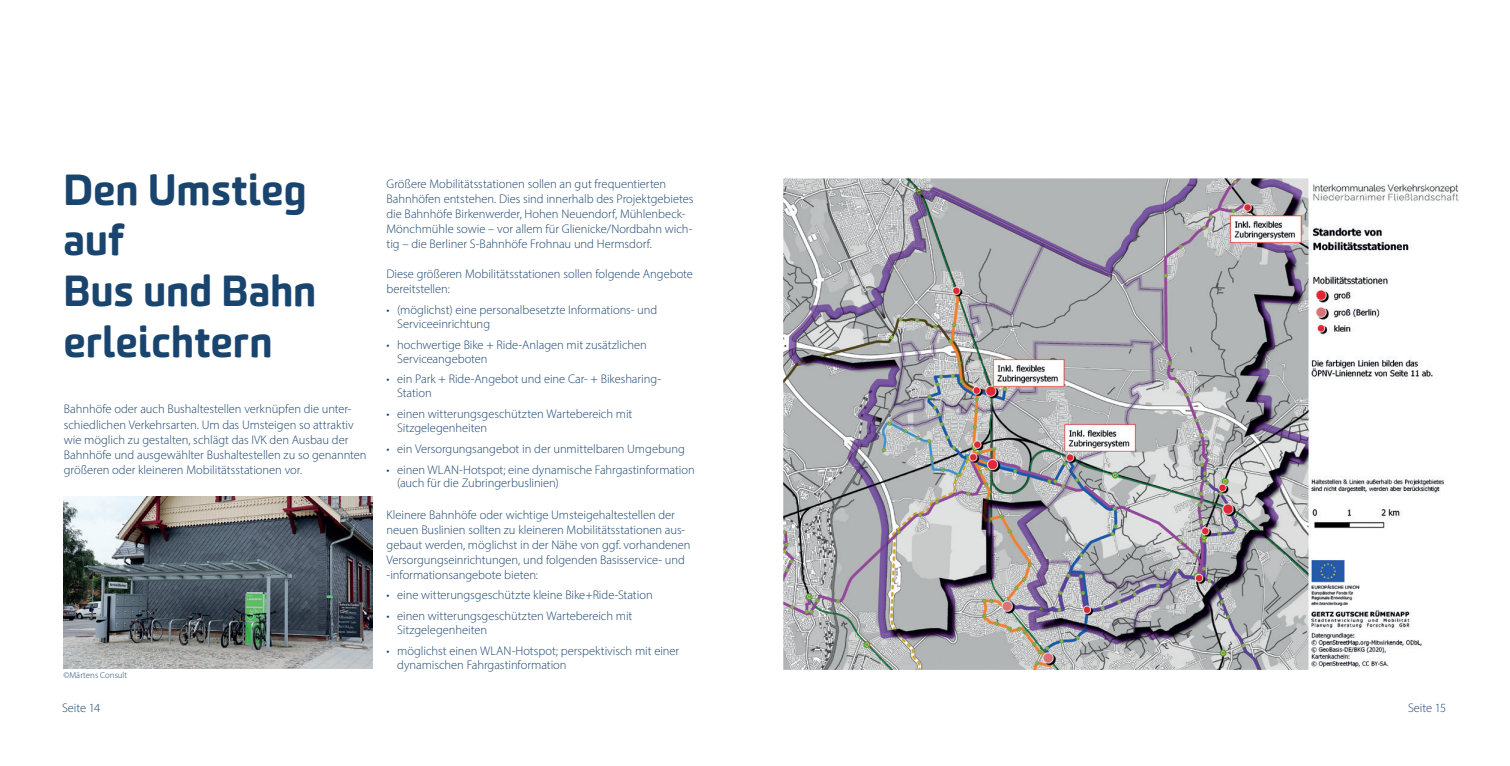
<style>
.page{position:relative;width:1510px;height:766px;background:#fff}
.page>*{position:absolute;margin:0;border:0;box-sizing:border-box;transform-origin:0 0}
.t1{font:900 42.25px/50.8px "Sommet Rounded";letter-spacing:-.005em;color:#19446e}
.t2{font:300 12.5px/15px "Myriad Pro";letter-spacing:-.005em;color:#19446e}
.t3{font:300 8.75px "Myriad Pro";letter-spacing:.005em;color:#19446e}
</style>
<div class="page">
<img style="left:783px;top:178px;width:676px;height:491px">
<img style="left:64px;top:496px;width:308px;height:172px">
<h1 class="t1" style="left:63px;top:163px;width:254px">Den Umstieg auf<br>Bus und Bahn erleichtern</h1>
<p class="t2" style="left:386px;top:176px;width:308px">Größere Mobilitätsstationen sollen an gut frequentierten Bahnhöfen entstehen. Dies sind innerhalb des Projektgebietes die Bahnhöfe Birkenwerder, Hohen Neuendorf, Mühlenbeck-Mönchmühle sowie – vor allem für Glienicke/Nordbahn wich&shy;tig – die Berliner S-Bahnhöfe Frohnau und Hermsdorf.</p>
<p class="t2" style="left:386px;top:266px;width:308px">Diese größeren Mobilitätsstationen sollen folgende Angebote bereitstellen:</p>
<p class="t2" style="left:397px;top:303px;width:262px;line-height:13.8px;text-indent:-11px">• (möglichst) eine personalbesetzte Informations- und<br>Serviceeinrichtung</p>
<p class="t2" style="left:397px;top:337px;width:251px;line-height:13.8px;text-indent:-11px">• hochwertige Bike + Ride-Anlagen mit zusätzlichen<br>Serviceangeboten</p>
<p class="t2" style="left:397px;top:372px;width:265px;line-height:13.8px;text-indent:-11px">• ein Park + Ride-Angebot und eine Car- + Bikesharing-<br>Station</p>
<p class="t2" style="left:397px;top:407px;width:237px;line-height:13.8px;text-indent:-11px">• einen witterungsgeschützten Wartebereich mit<br>Sitzgelegenheiten</p>
<p class="t2" style="left:386px;top:441px;width:300px">• ein Versorgungsangebot in der unmittelbaren Umgebung</p>
<p class="t2" style="left:397px;top:462px;width:299px;line-height:13.8px;text-indent:-11px">• einen WLAN-Hotspot; eine dynamische Fahrgastinformation (auch für die Zubringerbuslinien)</p>
<p class="t2" style="left:386px;top:506px;width:305px">Kleinere Bahnhöfe oder wichtige Umsteigehaltestellen der neuen Buslinien sollten zu kleineren Mobilitätsstationen aus&shy;gebaut werden, möglichst in der Nähe von ggf. vorhandenen Versorgungseinrichtungen, und folgenden Basisservice- und -informationsangebote bieten:</p>
<p class="t2" style="left:386px;top:587px;width:268px">• eine witterungsgeschützte kleine Bike+Ride-Station</p>
<p class="t2" style="left:397px;top:609px;width:237px;line-height:13.8px;text-indent:-11px">• einen witterungsgeschützten Wartebereich mit<br>Sitzgelegenheiten</p>
<p class="t2" style="left:397px;top:643px;width:284px;line-height:13.8px;text-indent:-11px">• möglichst einen WLAN-Hotspot; perspektivisch mit einer dynamischen Fahrgastinformation</p>
<p class="t2" style="left:64px;top:401px;width:304px">Bahnhöfe oder auch Bushaltestellen verknüpfen die unter&shy;schiedlichen Verkehrsarten. Um das Umsteigen so attraktiv wie möglich zu gestalten, schlägt das IVK den Ausbau der Bahnhöfe und ausgewählter Bushaltestellen zu so genannten größeren oder kleineren Mobilitätsstationen vor.</p>
<p class="t3" style="left:63px;top:669px;width:65px">©Märtens Consult</p>
<p class="t2" style="left:62px;top:699px;width:40px">Seite 14</p>
<p class="t2" style="left:1408px;top:699px;width:40px">Seite 15</p>
</div>
